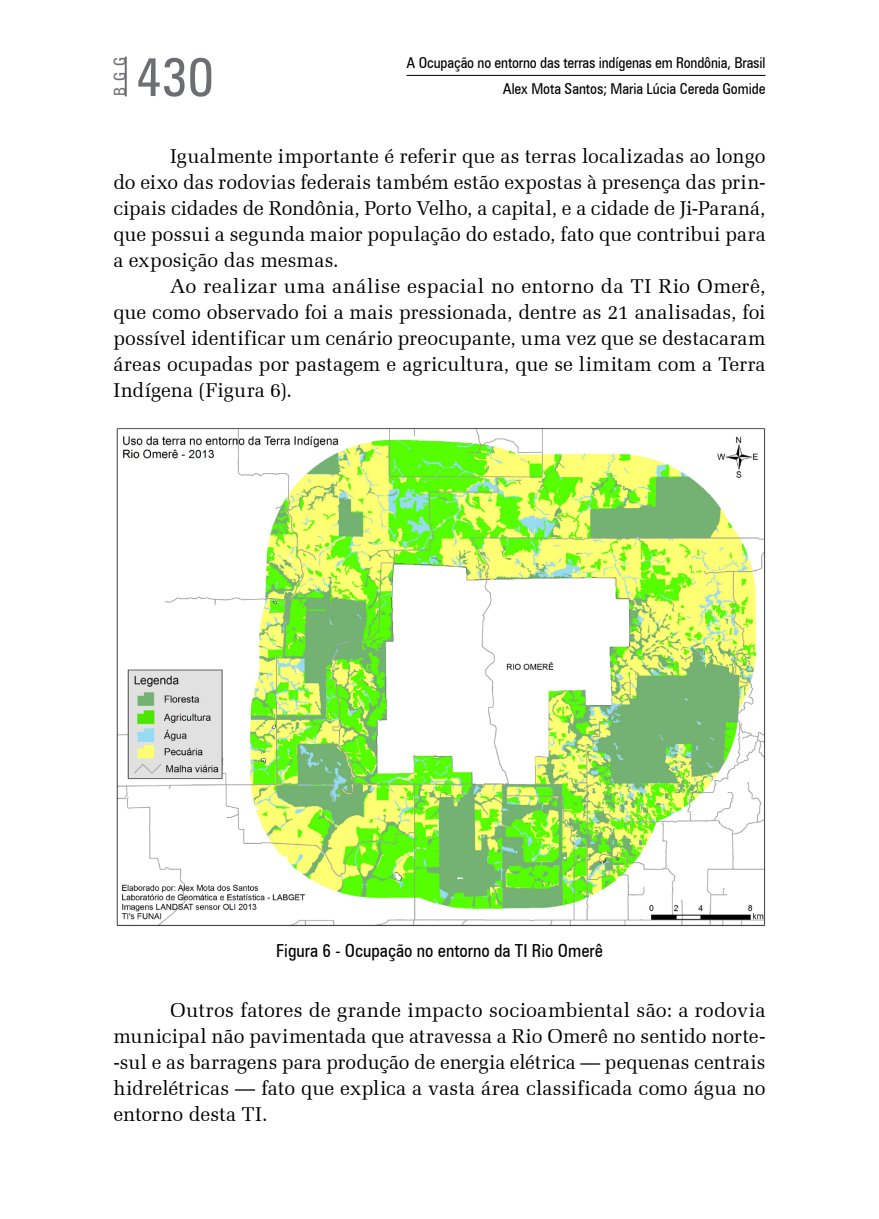
<style>
.page{position:relative;width:879px;height:1219px;background:#fff}
.page>*{position:absolute;margin:0;border:0;box-sizing:border-box;transform-origin:0 0}
.t1{font:condensed 54px "Zurich BT";color:#6d6e71}
.t2{font:20px/26px "Zapf Elliptical 711 BT";letter-spacing:.005em;color:#000;text-align:justify}
.t3{font:condensed 18px "Zurich BT";color:#000}
.t4{font:condensed 16px "Zurich BT";color:#6d6e71}
.t5{font:condensed 15px "Zurich BT";letter-spacing:-.01em;color:#000}
</style>
<div class="page">
<hr style="left:406px;top:75px;width:359px;height:1px;background:#000">
<hr style="left:125px;top:57px;width:2px;height:39px;background:#6d6e71">
<img style="left:116px;top:428px;width:649px;height:499px">
<p class="t4" style="left:110px;top:96px;width:41px;rotate:-90deg">BGG</p>
<h1 class="t1" style="left:136px;top:44px;width:79px">430</h1>
<p class="t5" style="left:407px;top:54px;width:360px">A Ocupação no entorno das terras indígenas em Rondônia, Brasil</p>
<p class="t5" style="left:503px;top:80px;width:264px">Alex Mota Santos; Maria Lúcia Cereda Gomide</p>
<p class="t2" style="left:113px;top:143px;width:653px;text-indent:57px">Igualmente importante é referir que as terras localizadas ao longo do eixo das rodovias federais também estão expostas à presença das prin&shy;cipais cidades de Rondônia, Porto Velho, a capital, e a cidade de Ji-Paraná, que possui a segunda maior população do estado, fato que contribui para a exposição das mesmas.</p>
<p class="t2" style="left:113px;top:273px;width:654px;text-indent:57px">Ao realizar uma análise espacial no entorno da TI Rio Omerê, que como observado foi a mais pressionada, dentre as 21 analisadas, foi possível identificar um cenário preocupante, uma vez que se destacaram áreas ocupadas por pastagem e agricultura, que se limitam com a Terra Indígena (Figura 6).</p>
<p class="t3" style="left:276px;top:940px;width:328px">Figura 6 - Ocupação no entorno da TI Rio Omerê</p>
<p class="t2" style="left:113px;top:997px;width:653px;text-indent:57px">Outros fatores de grande impacto socioambiental são: a rodovia municipal não pavimentada que atravessa a Rio Omerê no sentido norte--sul e as barragens para produção de energia elétrica — pequenas centrais hidrelétricas — fato que explica a vasta área classificada como água no entorno desta TI.</p>
</div>
